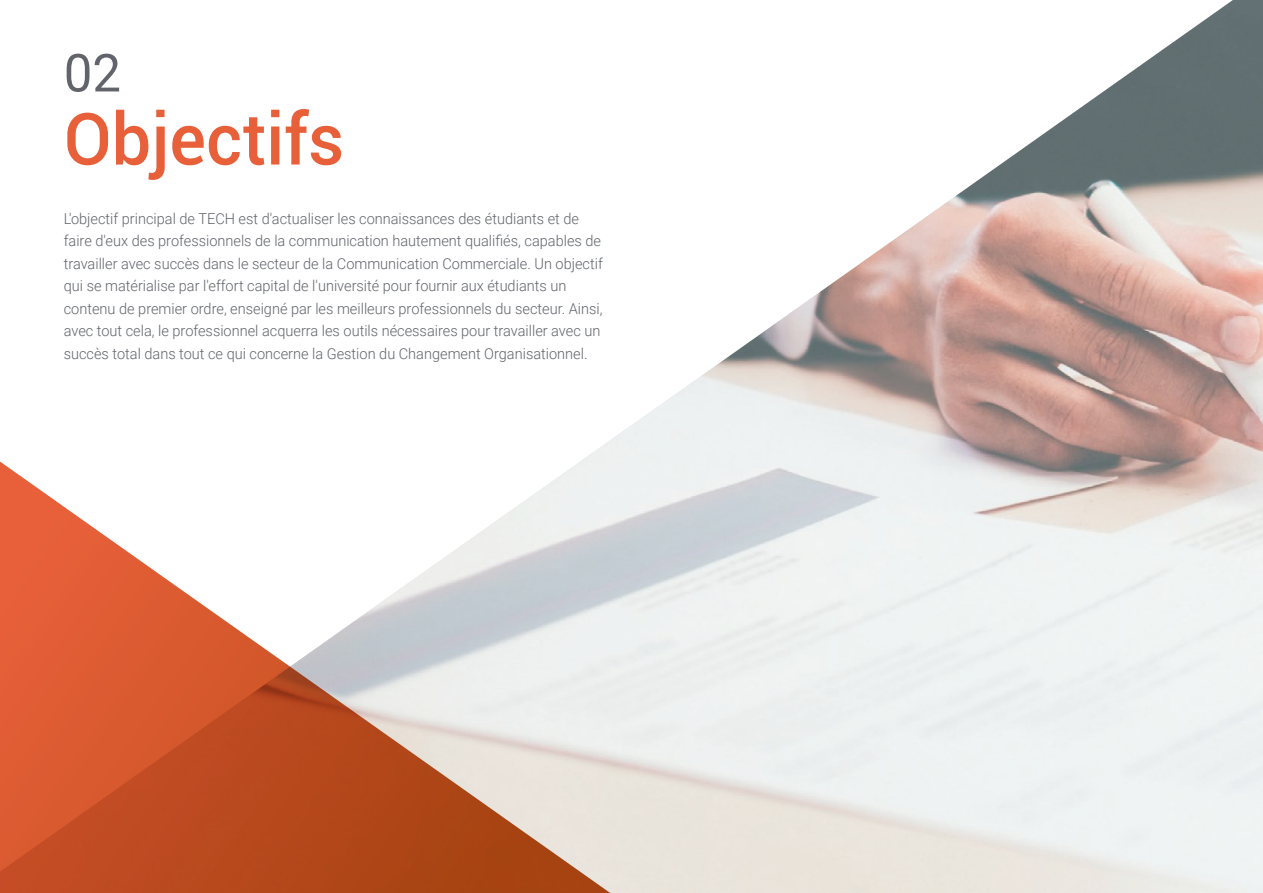
<style>
.page{position:relative;width:1263px;height:893px;background:#fff}
.page>*{position:absolute;margin:0;border:0;box-sizing:border-box;transform-origin:0 0}
.t1{font:500 72px "Roboto";color:#e7603a}
.t2{font:52.5px "Roboto";color:#61646a}
.t3{font:300 15px/22.5px "Roboto";color:#61646a}
</style>
<div class="page">
<img style="left:603px;top:0;width:660px;height:893px">
<svg style="left:0;top:446px;width:640px;height:447px"></svg>
<h2 class="t2" style="left:64px;top:36px;width:59px">02</h2>
<h1 class="t1" style="left:64px;top:88px;width:282px">Objectifs</h1>
<p class="t3" style="left:64px;top:207px;width:540px">L'objectif principal de TECH est d'actualiser les connaissances des étudiants et de faire d'eux des professionnels de la communication hautement qualifiés, capables de travailler avec succès dans le secteur de la Communication Commerciale. Un objectif qui se matérialise par l'effort capital de l'université pour fournir aux étudiants un contenu de premier ordre, enseigné par les meilleurs professionnels du secteur. Ainsi, avec tout cela, le professionnel acquerra les outils nécessaires pour travailler avec un succès total dans tout ce qui concerne la Gestion du Changement Organisationnel.</p>
</div>
